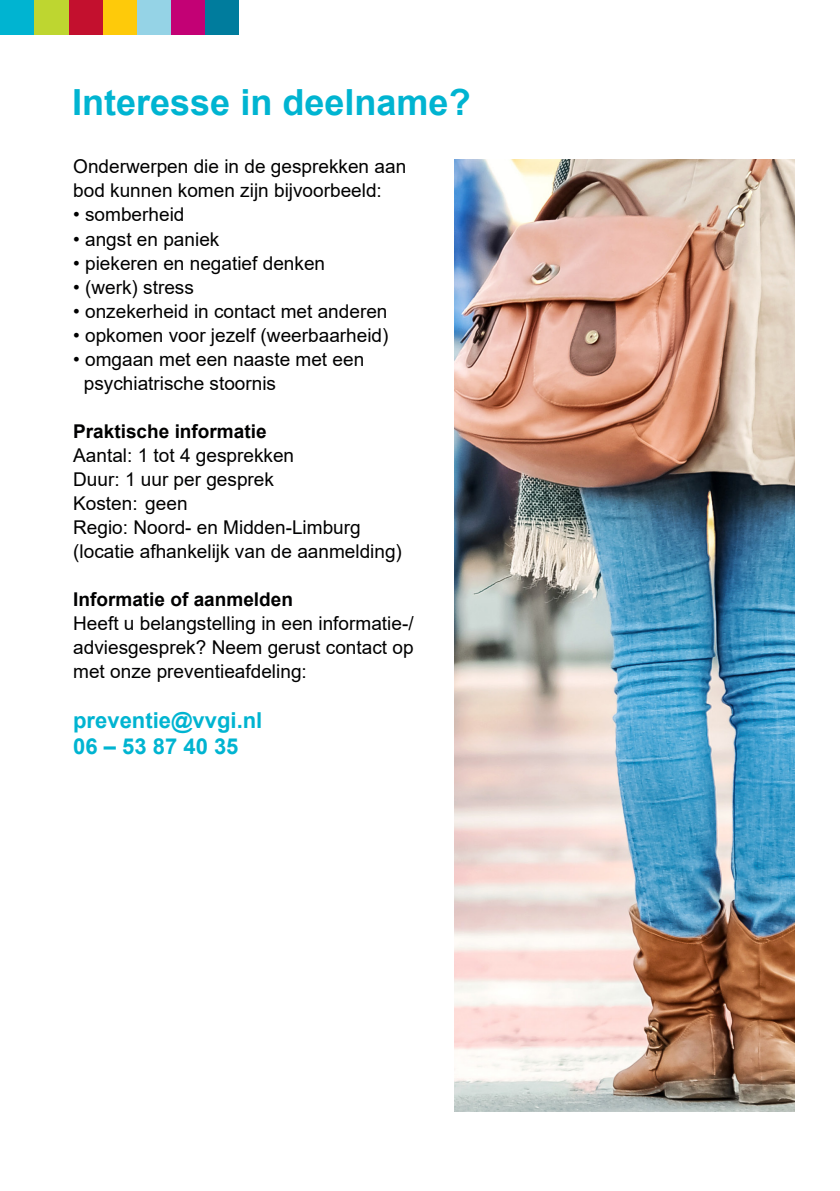
<style>
.page{position:relative;width:840px;height:1191px;background:#fff}
.page>*{position:absolute;margin:0;border:0;box-sizing:border-box;transform-origin:0 0}
.t1{font:700 36px "Arial";color:#00b4d1}
.t2{font:700 22px "Arial";color:#00b4d1}
.t3{font:19px/24px "Arial";color:#000001}
.t4{font:700 19px "Arial";color:#000001}
</style>
<div class="page">
<img style="left:454px;top:160px;width:340px;height:951px">
<div style="left:0;top:0;width:34px;height:34px;background:#00b4d1"></div>
<div style="left:204px;top:0;width:34px;height:34px;background:#007c9d"></div>
<div style="left:170px;top:0;width:34px;height:34px;background:#c30175"></div>
<div style="left:136px;top:0;width:34px;height:34px;background:#95d3e6"></div>
<div style="left:102px;top:0;width:34px;height:34px;background:#feca0a"></div>
<div style="left:68px;top:0;width:34px;height:34px;background:#c3102e"></div>
<div style="left:34px;top:0;width:34px;height:34px;background:#bed630"></div>
<p class="t1" style="left:72px;top:77px;width:400px">Interesse in deelname?</p>
<p class="t3" style="left:73px;top:155px;width:334px">Onderwerpen die in de gesprekken aan bod kunnen komen zijn bijvoorbeeld:</p>
<p class="t3" style="left:73px;top:203px;width:113px">• somberheid</p>
<p class="t3" style="left:73px;top:227px;width:148px">• angst en paniek</p>
<p class="t3" style="left:73px;top:251px;width:253px">• piekeren en negatief denken</p>
<p class="t3" style="left:73px;top:275px;width:122px">• (werk) stress</p>
<p class="t3" style="left:73px;top:299px;width:315px">• onzekerheid in contact met anderen</p>
<p class="t3" style="left:73px;top:323px;width:316px">• opkomen voor jezelf (weerbaarheid)</p>
<p class="t3" style="left:84px;top:347px;width:282px;text-indent:-11px">• omgaan met een naaste met een psychiatrische stoornis</p>
<p class="t4" style="left:73px;top:417px;width:195px">Praktische informatie</p>
<p class="t3" style="left:73px;top:443px;width:222px">Aantal: 1 tot 4 gesprekken</p>
<p class="t3" style="left:73px;top:467px;width:202px">Duur: 1 uur per gesprek</p>
<p class="t3" style="left:73px;top:491px;width:116px">Kosten: geen</p>
<p class="t3" style="left:73px;top:515px;width:330px">Regio: Noord- en Midden-Limburg (locatie afhankelijk van de aanmelding)</p>
<p class="t4" style="left:73px;top:585px;width:221px">Informatie of aanmelden</p>
<p class="t3" style="left:73px;top:611px;width:342px;text-align:justify">Heeft u belangstelling in een informatie-/ adviesgesprek? Neem gerust contact op met onze preventieafdeling:</p>
<p class="t2" style="left:73px;top:705px;width:190px">preventie@vvgi.nl</p>
<p class="t2" style="left:73px;top:731px;width:167px">06 – 53 87 40 35</p>
</div>
